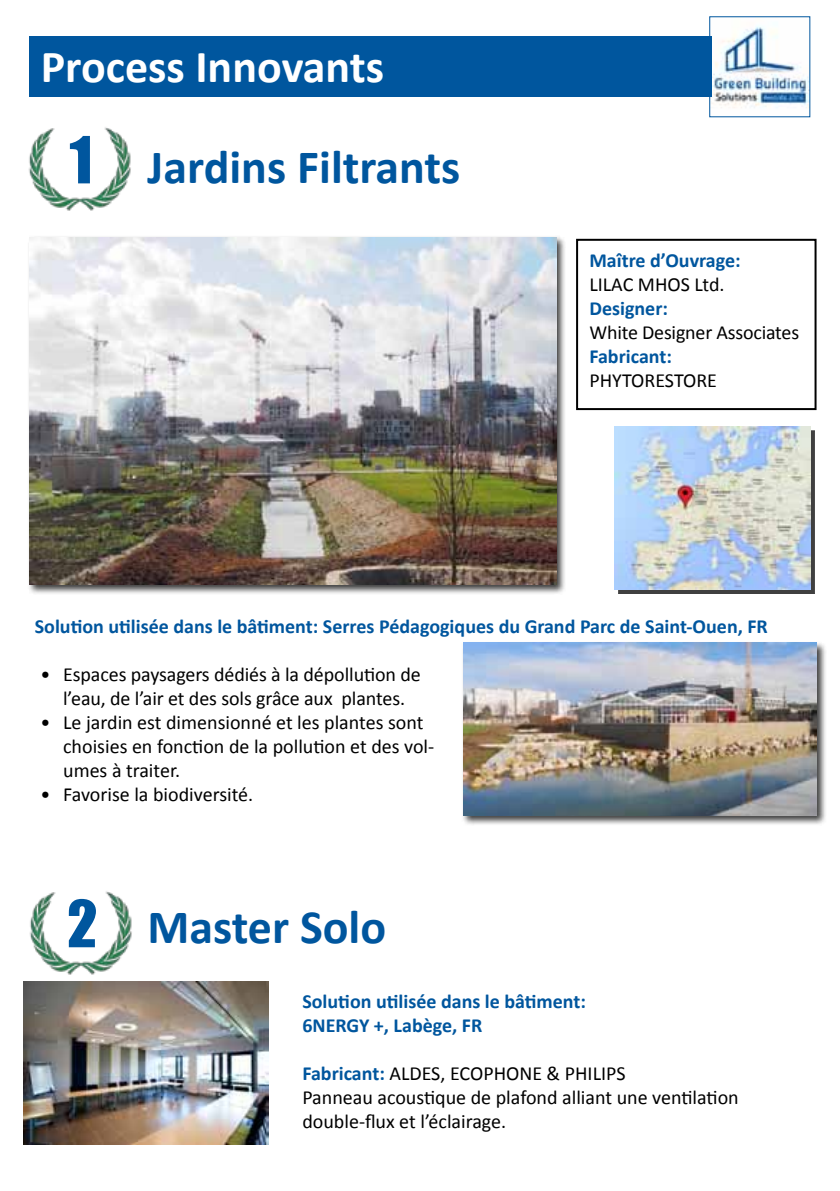
<style>
.page{position:relative;width:840px;height:1191px;background:#fff}
.page>*{position:absolute;margin:0;border:0;box-sizing:border-box;transform-origin:0 0}
.t1{font:60px "Impact";color:#00569e}
.t2{font:700 48px "Calibri";color:#00569e}
.t3{font:700 46px "Calibri";color:#fff}
.t4{font:20px/24px "Calibri";color:#000}
.t5{font:700 20px/24px "Calibri";color:#00569e}
.s1{font-family:"Impact";font-weight:400;font-size:60px}
.s2{font-weight:700;color:#00569e}
</style>
<div class="page">
<img style="left:711px;top:26px;width:96px;height:82px">
<div style="left:29px;top:36px;width:682px;height:60px;background:#00569e"></div>
<div style="left:27px;top:235px;width:539px;height:360px;background:#000;opacity:.75"></div>
<img style="left:29px;top:237px;width:527px;height:348px">
<img style="left:28px;top:127px;width:103px;height:84px">
<div style="left:617px;top:430px;width:196px;height:164px;background:#000;opacity:.75"></div>
<img style="left:614px;top:426px;width:195px;height:164px">
<div style="left:461px;top:640px;width:365px;height:186px;background:#000;opacity:.75"></div>
<img style="left:463px;top:643px;width:353px;height:172px">
<img style="left:29px;top:891px;width:103px;height:84px">
<div style="left:575px;top:239px;width:241px;height:171px;border:2px solid #000"></div>
<img style="left:23px;top:981px;width:246px;height:163px">
<h3 class="t3" style="left:41px;top:37px;width:345px">Process Innovants</h3>
<h2 class="t2" style="left:69px;top:137px;width:392px"><span class="s1">1</span> Jardins Filtrants</h2>
<p class="t5" style="left:589px;top:248px;width:152px">Maître d’Ouvrage:</p>
<p class="t4" style="left:589px;top:272px;width:137px">LILAC MHOS Ltd.</p>
<p class="t5" style="left:589px;top:296px;width:80px">Designer:</p>
<p class="t4" style="left:589px;top:320px;width:211px">White Designer Associates</p>
<p class="t5" style="left:589px;top:344px;width:84px">Fabricant:</p>
<p class="t4" style="left:589px;top:368px;width:129px">PHYTORESTORE</p>
<p class="t5" style="left:35px;top:614px;width:734px">Solution utilisée dans le bâtiment: Serres Pédagogiques du Grand Parc de Saint-Ouen, FR</p>
<p class="t4" style="left:40px;top:662px;width:381px;text-align:center">• Espaces paysagers dédiés à la dépollution de l’eau, de l’air et des sols grâce aux plantes.</p>
<p class="t4" style="left:63px;top:710px;width:372px;text-indent:-23px">• Le jardin est dimensionné et les plantes sont choisies en fonction de la pollution et des vol&shy;umes à traiter.</p>
<p class="t4" style="left:40px;top:782px;width:214px">• Favorise la biodiversité.</p>
<h1 class="t1" style="left:67px;top:877px;width:32px">2</h1>
<h2 class="t2" style="left:147px;top:896px;width:240px">Master Solo</h2>
<p class="t5" style="left:302px;top:989px;width:285px">Solution utilisée dans le bâtiment:<br>6NERGY +, Labège, FR</p>
<p class="t4" style="left:302px;top:1061px;width:437px"><span class="s2">Fabricant:</span> ALDES, ECOPHONE &amp; PHILIPS<br>Panneau acoustique de plafond alliant une ventilation double-flux et l’éclairage.</p>
</div>
